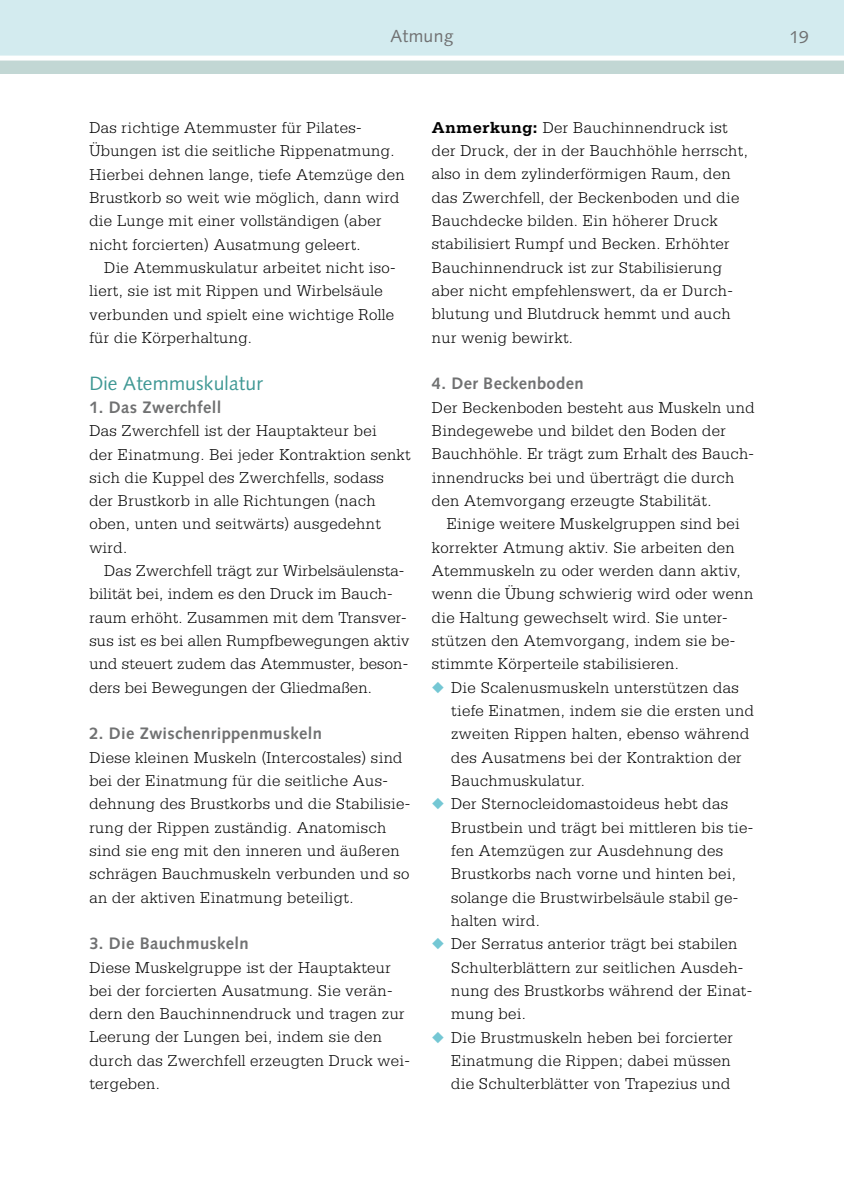
<style>
.page{position:relative;width:844px;height:1191px;background:#fff}
.page>*{position:absolute;margin:0;border:0;box-sizing:border-box;transform-origin:0 0}
.t1{font:19.25px "Syntax LT Std";letter-spacing:.01em;color:#3f9894}
.t2{font:17.5px "Syntax LT Std";letter-spacing:.02em;color:#707172}
.t3{font:300 16.62px/23.3px "Serifa Std";letter-spacing:.02em;color:#000}
.t4{font:700 16.62px "Syntax LT Std";letter-spacing:.02em;color:#707172}
.s1{font-weight:700}
.s2{color:#74c7d4}
</style>
<div class="page">
<div style="left:0;top:0;width:843px;height:63px;background:#d3ebef"></div>
<div style="left:0;top:60px;width:843px;height:14px;background:#c2d7d4"></div>
<div style="left:0;top:56px;width:843px;height:5px;background:#fff"></div>
<p class="t2" style="left:390px;top:25px;width:65px">Atmung</p>
<p class="t3" style="left:89px;top:116px;width:317px">Das richtige Atemmuster für Pilates-Übungen ist die seitliche Rippenatmung.<br>Hierbei dehnen lange, tiefe Atemzüge den Brustkorb so weit wie möglich, dann wird die Lunge mit einer vollständigen (aber nicht forcierten) Ausatmung geleert.</p>
<p class="t3" style="left:89px;top:256px;width:308px;text-indent:15px">Die Atemmuskulatur arbeitet nicht iso&shy;liert, sie ist mit Rippen und Wirbelsäule verbunden und spielt eine wichtige Rolle für die Körperhaltung.</p>
<p class="t1" style="left:89px;top:371px;width:175px">Die Atemmuskulatur</p>
<p class="t4" style="left:89px;top:397px;width:133px">1. Das Zwerchfell</p>
<p class="t3" style="left:89px;top:419px;width:323px">Das Zwerchfell ist der Hauptakteur bei<br>der Einatmung. Bei jeder Kontraktion senkt sich die Kuppel des Zwerchfells, sodass der Brustkorb in alle Richtungen (nach oben, unten und seitwärts) ausgedehnt wird.</p>
<p class="t3" style="left:89px;top:559px;width:321px;text-indent:15px">Das Zwerchfell trägt zur Wirbelsäulensta&shy;bilität bei, indem es den Druck im Bauch&shy;raum erhöht. Zusammen mit dem Transver&shy;sus ist es bei allen Rumpfbewegungen aktiv und steuert zudem das Atemmuster, beson&shy;ders bei Bewegungen der Gliedmaßen.</p>
<p class="t4" style="left:89px;top:724px;width:234px">2. Die Zwischenrippenmuskeln</p>
<p class="t3" style="left:89px;top:745px;width:322px">Diese kleinen Muskeln (Intercostales) sind bei der Einatmung für die seitliche Aus&shy;dehnung des Brustkorbs und die Stabilisie&shy;rung der Rippen zuständig. Anatomisch sind sie eng mit den inneren und äußeren schrägen Bauchmuskeln verbunden und so an der aktiven Einatmung beteiligt.</p>
<p class="t4" style="left:89px;top:934px;width:161px">3. Die Bauchmuskeln</p>
<p class="t3" style="left:89px;top:955px;width:322px">Diese Muskelgruppe ist der Hauptakteur bei der forcierten Ausatmung. Sie verän&shy;dern den Bauchinnendruck und tragen zur Leerung der Lungen bei, indem sie den durch das Zwerchfell erzeugten Druck wei&shy;tergeben.</p>
<p class="t3" style="left:432px;top:116px;width:317px"><span class="s1">Anmerkung:</span> Der Bauchinnendruck ist der Druck, der in der Bauchhöhle herrscht, also in dem zylinderförmigen Raum, den das Zwerchfell, der Beckenboden und die Bauchdecke bilden. Ein höherer Druck stabilisiert Rumpf und Becken. Erhöhter Bauchinnendruck ist zur Stabilisierung aber nicht empfehlenswert, da er Durch&shy;blutung und Blutdruck hemmt und auch nur wenig bewirkt.</p>
<p class="t4" style="left:432px;top:374px;width:153px">4. Der Beckenboden</p>
<p class="t3" style="left:432px;top:396px;width:324px">Der Beckenboden besteht aus Muskeln und Bindegewebe und bildet den Boden der Bauchhöhle. Er trägt zum Erhalt des Bauch&shy;innendrucks bei und überträgt die durch den Atemvorgang erzeugte Stabilität.</p>
<p class="t3" style="left:432px;top:512px;width:323px;text-indent:15px">Einige weitere Muskelgruppen sind bei korrekter Atmung aktiv. Sie arbeiten den Atemmuskeln zu oder werden dann aktiv, wenn die Übung schwierig wird oder wenn die Haltung gewechselt wird. Sie unter&shy;stützen den Atemvorgang, indem sie be&shy;stimmte Körperteile stabilisieren.</p>
<p class="t3" style="left:451px;top:676px;width:304px;text-indent:-19px"><span class="s2">◆</span> Die Scalenusmuskeln unterstützen das tiefe Einatmen, indem sie die ersten und zweiten Rippen halten, ebenso während des Ausatmens bei der Kontraktion der Bauchmuskulatur.</p>
<p class="t3" style="left:451px;top:792px;width:303px;text-indent:-19px"><span class="s2">◆</span> Der Sternocleidomastoideus hebt das Brustbein und trägt bei mittleren bis tie&shy;fen Atemzügen zur Ausdehnung des Brustkorbs nach vorne und hinten bei, solange die Brustwirbelsäule stabil ge&shy;halten wird.</p>
<p class="t3" style="left:451px;top:932px;width:302px;text-indent:-19px"><span class="s2">◆</span> Der Serratus anterior trägt bei stabilen Schulterblättern zur seitlichen Ausdeh&shy;nung des Brustkorbs während der Einat&shy;mung bei.</p>
<p class="t3" style="left:451px;top:1025px;width:283px;text-indent:-19px"><span class="s2">◆</span> Die Brustmuskeln heben bei forcierter<br>Einatmung die Rippen; dabei müssen die Schulterblätter von Trapezius und</p>
<p class="t2" style="left:789px;top:26px;width:21px">19</p>
</div>
